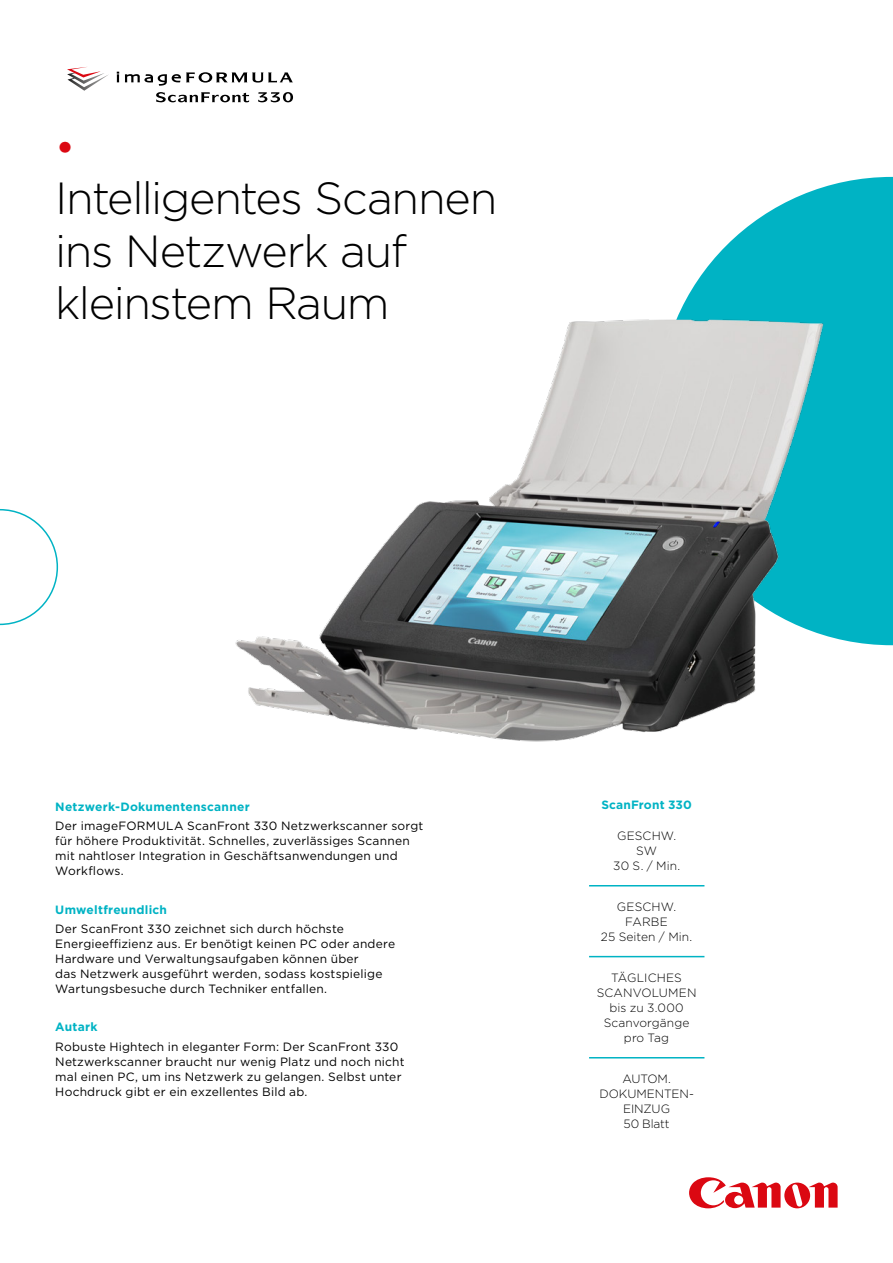
<style>
.page{position:relative;width:893px;height:1263px;background:#fff}
.page>*{position:absolute;margin:0;border:0;box-sizing:border-box;transform-origin:0 0}
.t1{font:300 45px/52.5px "Gotham";letter-spacing:-.03em;color:#000}
.t2{font:42px "Gotham";color:#db0812}
.t3{font:12px/15px "Gotham";letter-spacing:.015em;color:#000}
.t4{font:300 12px/15px "Gotham";letter-spacing:.005em;color:#000;text-align:center}
.t5{font:700 12px "Gotham";letter-spacing:.02em;color:#00b3c4}
</style>
<div class="page">
<svg style="left:689px;top:1177px;width:149px;height:31px"></svg>
<svg style="left:0;top:509px;width:58px;height:116px"></svg>
<hr style="left:589px;top:885px;width:115px;height:1px;background:#00b3c4">
<hr style="left:589px;top:956px;width:115px;height:1px;background:#00b3c4">
<hr style="left:589px;top:1057px;width:115px;height:1px;background:#00b3c4">
<svg style="left:705px;top:177px;width:188px;height:93px;fill:#00b3c4"></svg>
<img style="left:235px;top:270px;width:658px;height:472px">
<svg style="left:67px;top:72px;width:41px;height:19px"></svg>
<svg style="left:117px;top:72px;width:2px;height:10px"></svg>
<svg style="left:125px;top:72px;width:168px;height:14px"></svg>
<svg style="left:156px;top:92px;width:93px;height:10px"></svg>
<svg style="left:258px;top:92px;width:35px;height:10px"></svg>
<h2 class="t2" style="left:55px;top:120px;width:22px">•</h2>
<h1 class="t1" style="left:55px;top:171px;width:443px">Intelligentes Scannen ins Netzwerk auf kleinstem Raum</h1>
<p class="t5" style="left:55px;top:798px;width:196px">Netzwerk-Dokumentenscanner</p>
<p class="t3" style="left:55px;top:818px;width:370px">Der imageFORMULA ScanFront 330 Netzwerkscanner sorgt für höhere Produktivität. Schnelles, zuverlässiges Scannen mit nahtloser Integration in Geschäftsanwendungen und Workflows.</p>
<p class="t5" style="left:55px;top:901px;width:113px">Umweltfreundlich</p>
<p class="t3" style="left:55px;top:921px;width:341px">Der ScanFront 330 zeichnet sich durch höchste Energieeffizienz aus. Er benötigt keinen PC oder andere Hardware und Verwaltungsaufgaben können über<br>das Netzwerk ausgeführt werden, sodass kostspielige Wartungsbesuche durch Techniker entfallen.</p>
<p class="t5" style="left:55px;top:1019px;width:44px">Autark</p>
<p class="t3" style="left:55px;top:1038px;width:351px">Robuste Hightech in eleganter Form: Der ScanFront 330<br>Netzwerkscanner braucht nur wenig Platz und noch nicht mal einen PC, um ins Netzwerk zu gelangen. Selbst unter Hochdruck gibt er ein exzellentes Bild ab.</p>
<p class="t5" style="left:601px;top:797px;width:92px">ScanFront 330</p>
<p class="t4" style="left:613px;top:828px;width:68px">GESCHW.<br>SW<br>30 S. / Min.</p>
<p class="t4" style="left:601px;top:899px;width:93px">GESCHW.<br>FARBE<br>25 Seiten / Min.</p>
<p class="t4" style="left:597px;top:970px;width:101px">TÄGLICHES<br>SCANVOLUMEN bis zu 3.000<br>Scanvorgänge pro Tag</p>
<p class="t4" style="left:599px;top:1071px;width:96px">AUTOM.<br>DOKUMENTEN-<br>EINZUG<br>50 Blatt</p>
</div>
